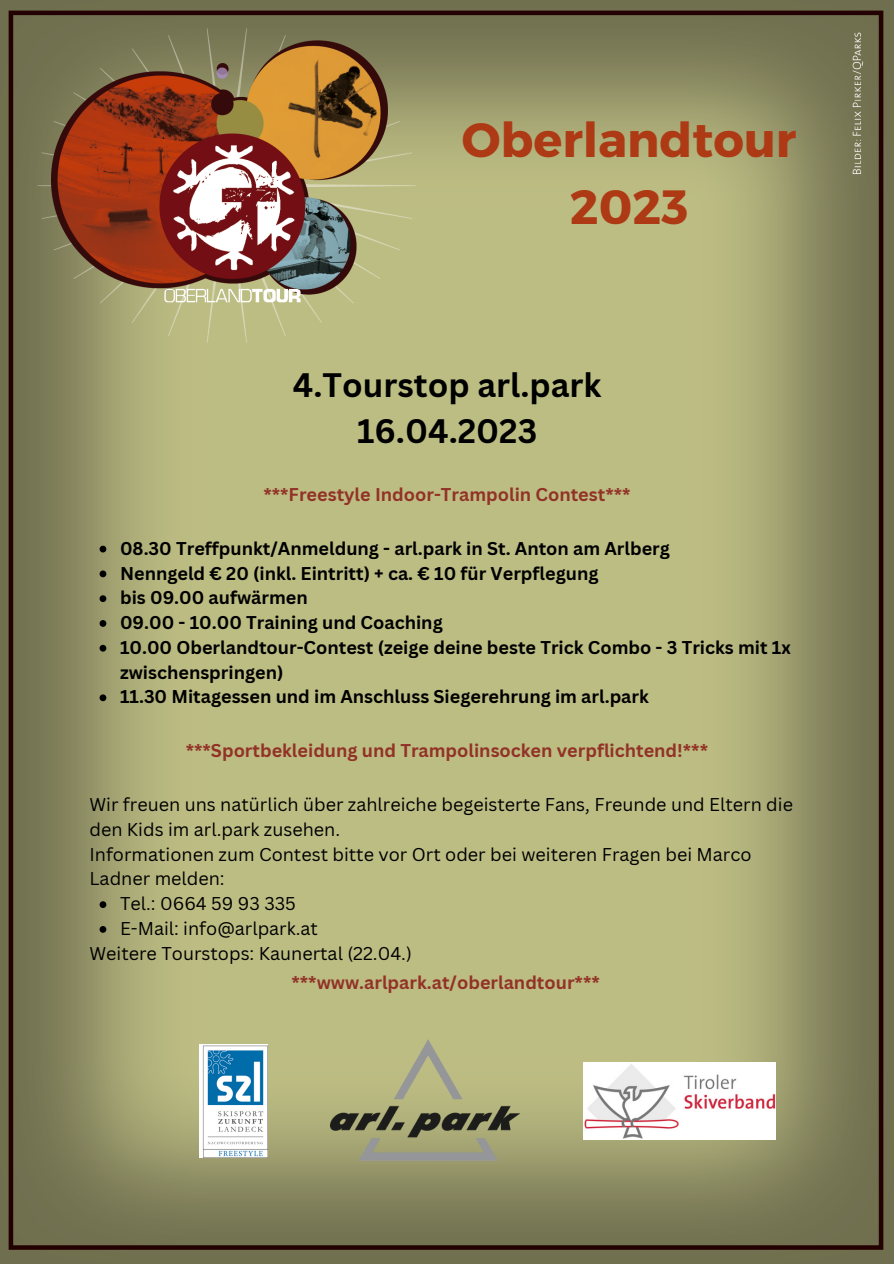
<style>
.page{position:relative;width:894px;height:1264px;background:#fff}
.page>*{position:absolute;margin:0;border:0;box-sizing:border-box;transform-origin:0 0}
.t1{font:700 48px/66.4px "Montserrat";color:#ad3a14;text-align:center}
.t2{font:700 33px/46.2px "Canva Sans";color:#000;text-align:center}
.t3{font:700 18px/24.8px "Canva Sans";color:#000}
.t4{font:18px/24.8px "Canva Sans";color:#000}
.t5{font:700 18px "Canva Sans";color:#923227}
</style>
<div class="page">
<img style="left:0;top:0;width:893px;height:1263px">
<img style="left:330px;top:1039px;width:190px;height:124px">
<svg style="left:99px;top:901px;width:7px;height:7px"></svg>
<svg style="left:99px;top:926px;width:7px;height:6px"></svg>
<svg style="left:99px;top:545px;width:7px;height:7px"></svg>
<svg style="left:99px;top:570px;width:7px;height:7px"></svg>
<svg style="left:99px;top:595px;width:7px;height:7px"></svg>
<svg style="left:99px;top:620px;width:7px;height:7px"></svg>
<svg style="left:99px;top:645px;width:7px;height:6px"></svg>
<svg style="left:99px;top:694px;width:7px;height:7px"></svg>
<img style="left:583px;top:1062px;width:192px;height:76px">
<img style="left:200px;top:1044px;width:67px;height:113px">
<h1 class="t1" style="left:461px;top:105px;width:336px">Oberlandtour<br>2023</h1>
<h2 class="t2" style="left:293px;top:361px;width:310px">4.Tourstop arl.park<br>16.04.2023</h2>
<p class="t5" style="left:263px;top:481px;width:368px">***Freestyle Indoor-Trampolin Contest***</p>
<p class="t3" style="left:120px;top:535px;width:672px">08.30 Treffpunkt/Anmeldung - arl.park in St. Anton am Arlberg<br>Nenngeld € 20 (inkl. Eintritt) + ca. € 10 für Verpflegung<br>bis 09.00 aufwärmen<br>09.00 - 10.00 Training und Coaching<br>10.00 Oberlandtour-Contest (zeige deine beste Trick Combo - 3 Tricks mit 1x zwischenspringen)<br>11.30 Mitagessen und im Anschluss Siegerehrung im arl.park</p>
<p class="t5" style="left:186px;top:738px;width:523px">***Sportbekleidung und Trampolinsocken verpflichtend!***</p>
<p class="t4" style="left:89px;top:791px;width:705px">Wir freuen uns natürlich über zahlreiche begeisterte Fans, Freunde und Eltern die den Kids im arl.park zusehen.<br>Informationen zum Contest bitte vor Ort oder bei weiteren Fragen bei Marco Ladner melden:</p>
<p class="t4" style="left:120px;top:890px;width:199px">Tel.: 0664 59 93 335<br>E-Mail: info@arlpark.at</p>
<p class="t4" style="left:89px;top:940px;width:324px">Weitere Tourstops: Kaunertal (22.04.)</p>
<p class="t5" style="left:291px;top:969px;width:310px">***www.arlpark.at/oberlandtour***</p>
</div>
